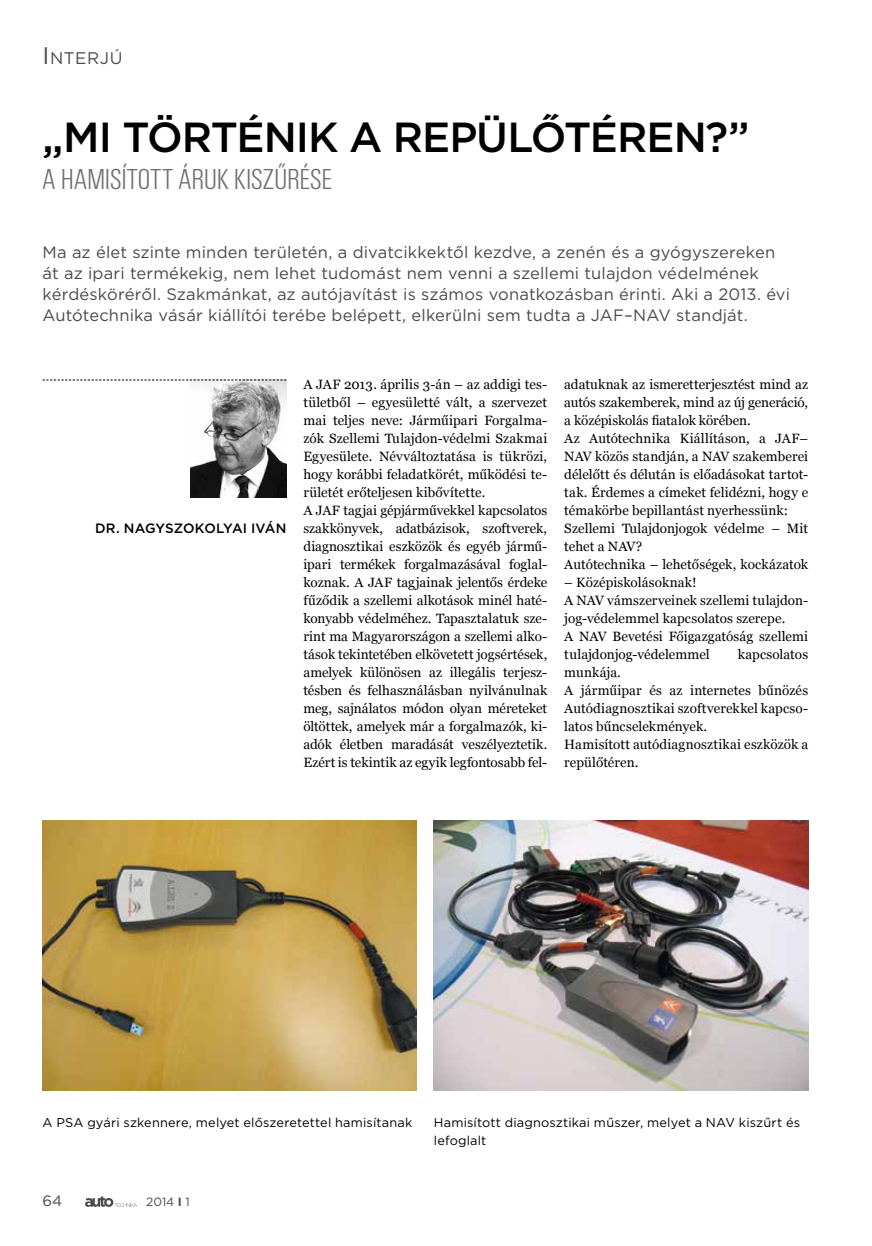
<style>
.page{position:relative;width:872px;height:1246px;background:#fff}
.page>*{position:absolute;margin:0;border:0;box-sizing:border-box;transform-origin:0 0}
.t1{font:500 42px "Gotham";letter-spacing:-.025em;color:#000}
.t2{font:30px "U001 Con Lig";color:#706f6f}
.t3{font:16.8px "Gotham";letter-spacing:.03em;color:#4a4a49}
.t4{font:16.5px/21px "Gotham";letter-spacing:.01em;color:#4a4a49}
.t5{font:15px "Gotham";color:#4a4a49}
.t6{font:13.5px/18px "Georgia";color:#000}
.t7{font:500 13.5px "Gotham";color:#000}
.t8{font:12.75px/18px "Gotham";letter-spacing:.01em;color:#000}
.t9{font:12px "Gotham";color:#4a4a49}
.s1{font-size:24px}
.s2{font-weight:700}
</style>
<div class="page">
<svg style="left:85px;top:1196px;width:52px;height:11px"></svg>
<img style="left:434px;top:821px;width:374px;height:270px">
<img style="left:43px;top:821px;width:374px;height:270px">
<img style="left:191px;top:381px;width:95px;height:117px">
<svg style="left:43px;top:380px;width:243px;height:1px"></svg>
<p class="t3" style="left:43px;top:47px;width:82px"><span class="s1">I</span>NTERJÚ</p>
<p class="t1" style="left:43px;top:110px;width:708px">„MI TÖRTÉNIK A REPÜLŐTÉREN?”</p>
<p class="t2" style="left:43px;top:163px;width:291px">A HAMISÍTOTT ÁRUK KISZŰRÉSE</p>
<p class="t4" style="left:43px;top:241px;width:749px">Ma az élet szinte minden területén, a divatcikkektől kezdve, a zenén és a gyógyszereken át az ipari termékekig, nem lehet tudomást nem venni a szellemi tulajdon védelmének kérdésköréről. Szakmánkat, az autójavítást is számos vonatkozásban érinti. Aki a 2013. évi Autótechnika vásár kiállítói terébe belépett, elkerülni sem tudta a JAF–NAV standját.</p>
<p class="t7" style="left:95px;top:519px;width:193px">DR. NAGYSZOKOLYAI IVÁN</p>
<p class="t6" style="left:303px;top:375px;width:245px">A JAF 2013. április 3-án – az addigi tes&shy;tületből – egyesületté vált, a szervezet mai teljes neve: Járműipari Forgalma&shy;zók Szellemi Tulajdon-védelmi Szakmai Egyesülete. Névváltoztatása is tükrözi, hogy korábbi feladatkörét, működési te&shy;rületét erőteljesen kibővítette.<br>A JAF tagjai gépjárművekkel kapcsolatos szakkönyvek, adatbázisok, szoftverek, diagnosztikai eszközök és egyéb jármű&shy;ipari termékek forgalmazásával foglal&shy;koznak. A JAF tagjainak jelentős érdeke fűződik a szellemi alkotások minél haté&shy;konyabb védelméhez. Tapasztalatuk sze&shy;rint ma Magyarországon a szellemi alko&shy;tások tekintetében elkövetett jogsértések, amelyek különösen az illegális terjesz&shy;tésben és felhasználásban nyilvánulnak meg, sajnálatos módon olyan méreteket öltöttek, amelyek már a forgalmazók, ki&shy;adók életben maradását veszélyeztetik.<br>Ezért is tekintik az egyik legfontosabb fel-</p>
<p class="t6" style="left:564px;top:374px;width:245px">adatuknak az ismeretterjesztést mind az autós szakemberek, mind az új generáció, a középiskolás fiatalok körében.<br>Az Autótechnika Kiállításon, a JAF– NAV közös standján, a NAV szakemberei délelőtt és délután is előadásokat tartot&shy;tak. Érdemes a címeket felidézni, hogy e témakörbe bepillantást nyerhessünk:<br>Szellemi Tulajdonjogok védelme – Mit tehet a NAV?<br>Autótechnika – lehetőségek, kockázatok</p>
<p class="t6" style="left:564px;top:572px;width:245px">– Középiskolásoknak!<br>A NAV vámszerveinek szellemi tulajdon&shy;jog-védelemmel kapcsolatos szerepe.<br>A NAV Bevetési Főigazgatóság szellemi tulajdonjog-védelemmel</p>
<p class="t6" style="left:738px;top:644px;width:72px">kapcsolatos</p>
<p class="t6" style="left:564px;top:662px;width:245px">munkája.<br>A járműipar és az internetes bűnözés<br>Autódiagnosztikai szoftverekkel kapcso&shy;latos bűncselekmények.<br>Hamisított autódiagnosztikai eszközök a repülőtéren.</p>
<p class="t8" style="left:43px;top:1113px;width:371px">A PSA gyári szkennere, melyet előszeretettel hamisítanak</p>
<p class="t8" style="left:434px;top:1113px;width:368px">Hamisított diagnosztikai műszer, melyet a NAV kiszűrt és lefoglalt</p>
<p class="t5" style="left:43px;top:1191px;width:21px">64</p>
<p class="t9" style="left:146px;top:1194px;width:45px">2014 <span class="s2">I</span> 1</p>
</div>
